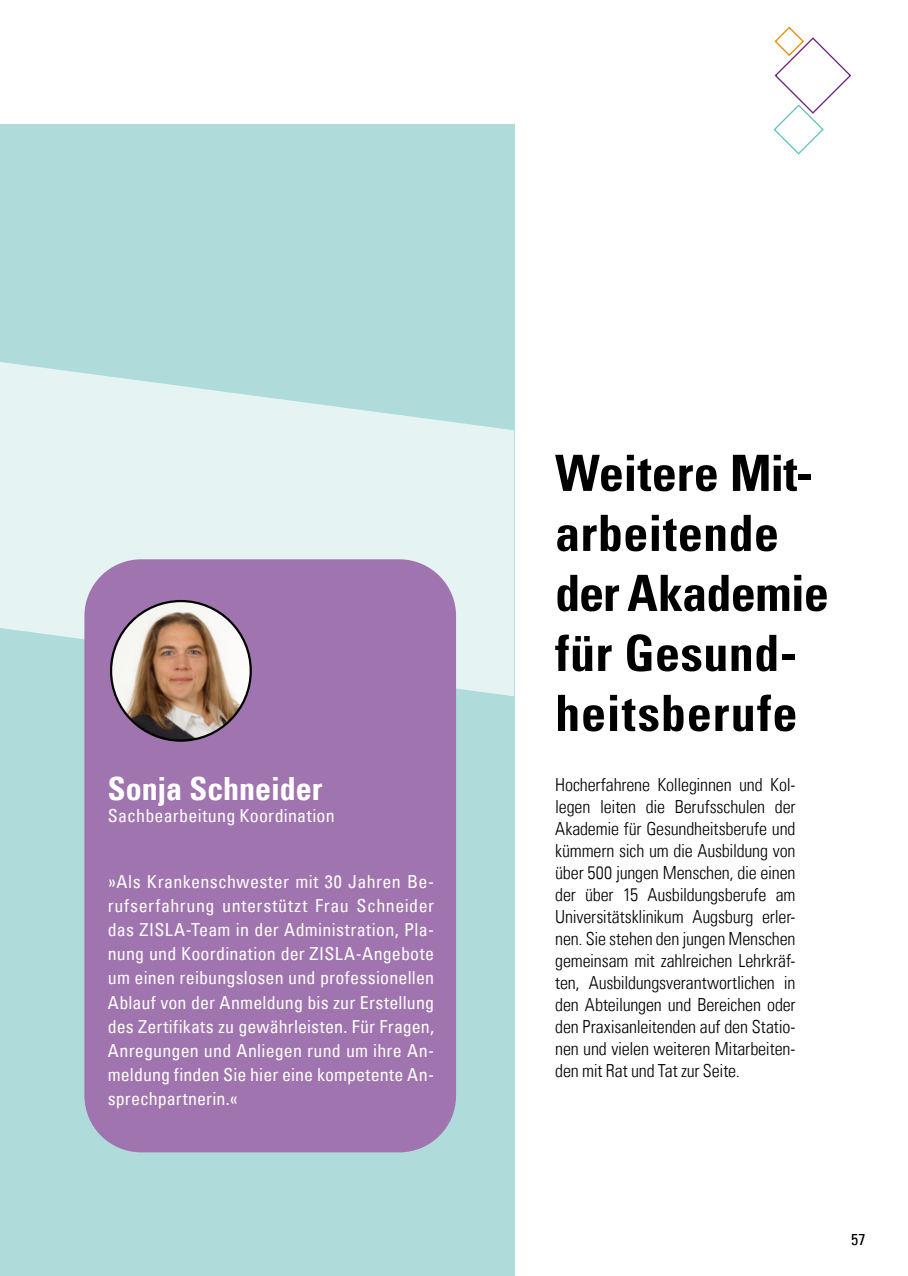
<style>
.page{position:relative;width:908px;height:1276px;background:#fff}
.page>*{position:absolute;margin:0;border:0;box-sizing:border-box;transform-origin:0 0}
.t1{font:50px/60px "Univers Com 67 Bold Cond";letter-spacing:.005em;color:#000}
.t2{font:32px "Univers Com 67 Bold Cond";color:#fff}
.t3{font:18px/22px "Univers Com 47 Light Cond";letter-spacing:-.01em;color:#000;text-align:justify}
.t4{font:condensed 18px/24px "Univers Com 57";letter-spacing:.005em;color:#fff;text-align:justify}
.t5{font:condensed 16px "Univers Com 57";color:#000}
</style>
<div class="page">
<div style="left:0;top:125px;width:514px;height:1151px;background:#afdbda"></div>
<svg style="left:0;top:362px;width:514px;height:334px;fill:#e6f3f3"></svg>
<svg style="left:773px;top:26px;width:78px;height:129px"></svg>
<div style="left:84px;top:559px;width:372px;height:593px;background:#a074ae;border-radius:57px"></div>
<img style="left:111px;top:601px;width:139px;height:139px;border-radius:70px">
<h2 class="t2" style="left:108px;top:769px;width:216px">Sonja Schneider</h2>
<p class="t4" style="left:108px;top:804px;width:228px">Sachbearbeitung Koordination</p>
<p class="t4" style="left:108px;top:870px;width:328px">»Als Krankenschwester mit 30 Jahren Be&shy;rufserfahrung unterstützt Frau Schneider das ZISLA-Team in der Administration, Pla&shy;nung und Koordination der ZISLA-Angebote um einen reibungslosen und professionellen Ablauf von der Anmeldung bis zur Erstellung des Zertifikats zu gewährleisten. Für Fragen, Anregungen und Anliegen rund um ihre An&shy;meldung finden Sie hier eine kompetente An&shy;sprechpartnerin.«</p>
<h1 class="t1" style="left:555px;top:443px;width:275px">Weitere Mit&shy;arbeitende der Akademie für Gesund&shy;heitsberufe</h1>
<p class="t3" style="left:555px;top:774px;width:242px">Hocherfahrene Kolleginnen und Kol&shy;legen leiten die Berufsschulen der Akademie für Gesundheitsberufe und kümmern sich um die Ausbildung von über 500 jungen Menschen, die einen der über 15 Ausbildungsberufe am Universitätsklinikum Augsburg erler&shy;nen. Sie stehen den jungen Menschen gemeinsam mit zahlreichen Lehrkräf&shy;ten, Ausbildungsverantwortlichen in den Abteilungen und Bereichen oder den Praxisanleitenden auf den Statio&shy;nen und vielen weiteren Mitarbeiten&shy;den mit Rat und Tat zur Seite.</p>
<p class="t5" style="left:850px;top:1229px;width:16px">57</p>
</div>
